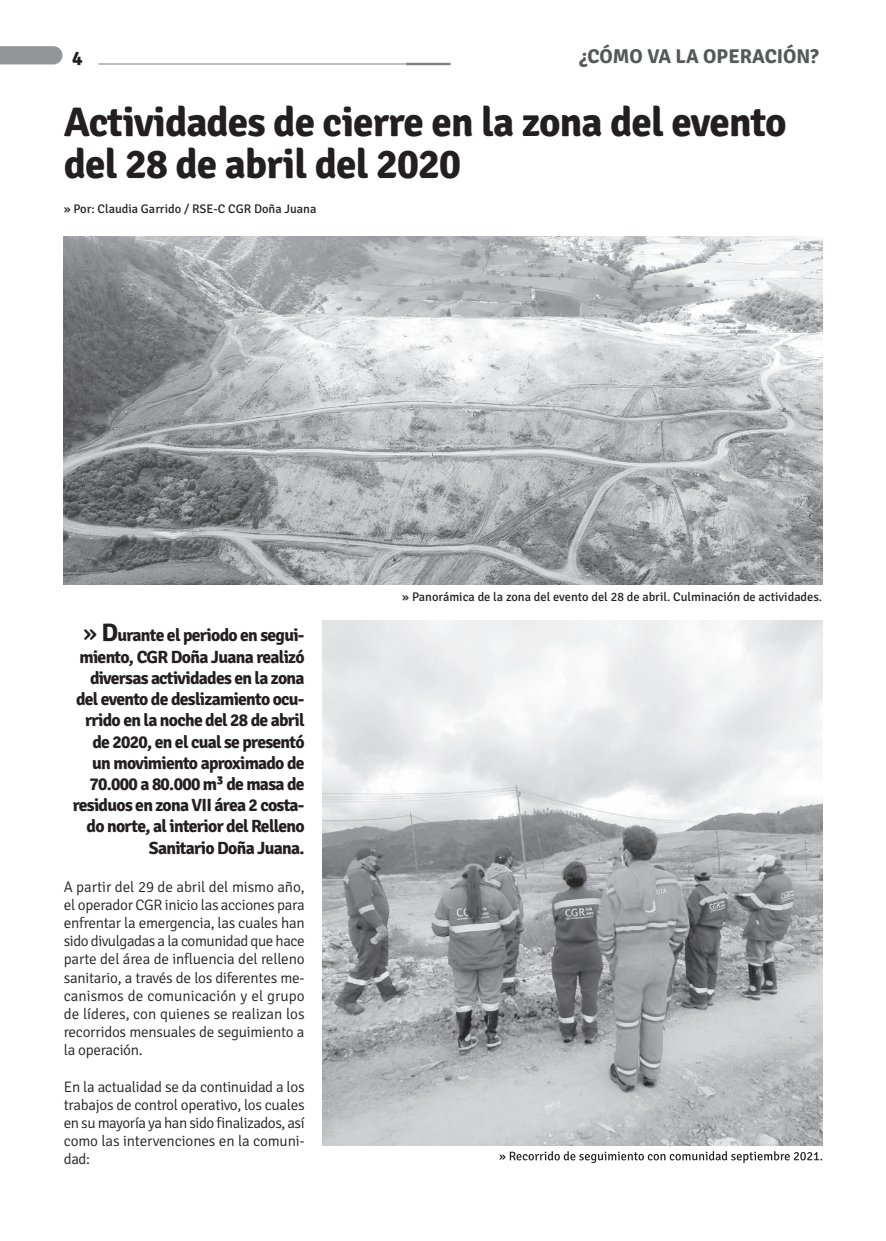
<style>
.page{position:relative;width:886px;height:1241px;background:#fff}
.page>*{position:absolute;margin:0;border:0;box-sizing:border-box;transform-origin:0 0}
.t1{font:700 41.25px/42px "Signika";letter-spacing:-.02em;color:#231f20}
.t2{font:700 20px "Signika";color:#57585a}
.t3{font:700 20px "Signika";color:#231f20}
.t4{font:700 17.62px/21.2px "Signika";letter-spacing:-.04em;color:#231f20;text-align:right}
.t5{font:300 15.12px/18.1px "Signika";letter-spacing:-.015em;color:#231f20;text-align:justify}
.t6{font:12.5px "Signika";color:#231f20}
.s1{font-weight:400;font-size:25.25px}
.s2{font-size:25.25px}
</style>
<div class="page">
<svg style="left:0;top:46px;width:63px;height:18px"></svg>
<hr style="left:98px;top:64px;width:328px;height:1px;background:#808285">
<hr style="left:406px;top:63px;width:44px;height:2px;background:#808285">
<img style="left:322px;top:620px;width:500px;height:524px">
<svg style="left:499px;top:1151px;width:323px;height:11px"></svg>
<img style="left:64px;top:236px;width:758px;height:348px">
<h2 class="t3" style="left:72px;top:46px;width:12px">4</h2>
<h2 class="t2" style="left:579px;top:44px;width:241px">¿CÓMO VA LA OPERACIÓN?</h2>
<h1 class="t1" style="left:64px;top:102px;width:724px">Actividades de cierre en la zona del evento del 28 de abril del 2020</h1>
<p class="t6" style="left:64px;top:202px;width:254px">» Por: Claudia Garrido / RSE-C CGR Doña Juana</p>
<p class="t4" style="left:73px;top:625px;width:233px"><span class="s1">»</span> <span class="s2">D</span>urante el periodo en segui&shy;miento, CGR Doña Juana realizó diversas actividades en la zona del evento de deslizamiento ocu&shy;rrido en la noche del 28 de abril de 2020, en el cual se presentó un movimiento aproximado de<br>70.000 a 80.000 m³ de masa de residuos en zona VII área 2 costa&shy;do norte, al interior del Relleno<br>Sanitario Doña Juana.</p>
<p class="t5" style="left:64px;top:877px;width:242px">A partir del 29 de abril del mismo año, el operador CGR inicio las acciones para enfrentar la emergencia, las cuales han sido divulgadas a la comunidad que hace parte del área de influencia del relleno sanitario, a través de los diferentes me&shy;canismos de comunicación y el grupo de líderes, con quienes se realizan los recorridos mensuales de seguimiento a la operación.</p>
<p class="t5" style="left:64px;top:1077px;width:242px">En la actualidad se da continuidad a los trabajos de control operativo, los cuales en su mayoría ya han sido finalizados, así como las intervenciones en la comuni&shy;dad:</p>
<p class="t6" style="left:402px;top:590px;width:421px">» Panorámica de la zona del evento del 28 de abril. Culminación de actividades.</p>
</div>
